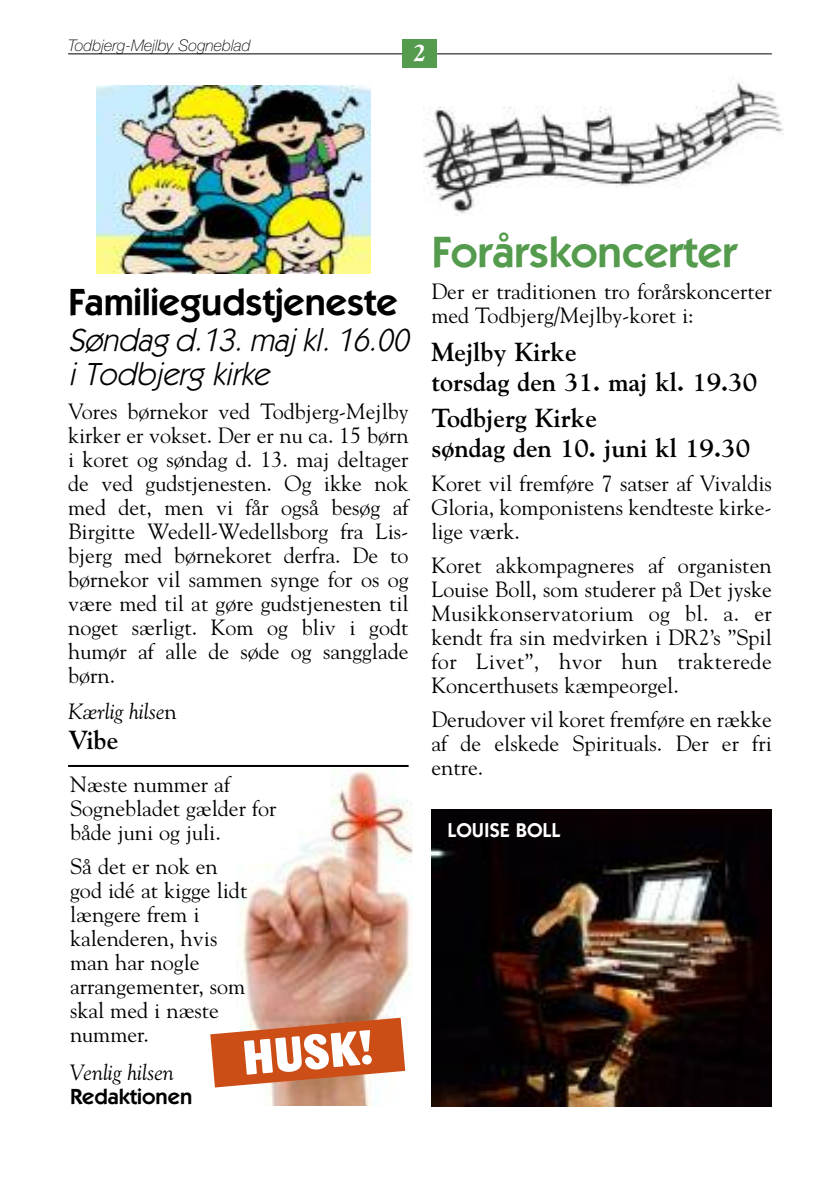
<style>
.page{position:relative;width:840px;height:1191px;background:#fff}
.page>*{position:absolute;margin:0;border:0;box-sizing:border-box;transform-origin:0 0}
.t1{font:800 48px "Barmeno";color:#fff}
.t2{font:600 44px "Itc Kabel";color:#549b4d}
.t3{font:600 38px "Itc Kabel";color:#000}
.t4{font:italic 32px/34px "Itc Kabel";color:#000}
.t5{font:700 26px/30px "Goudy";color:#000}
.t6{font:800 24px "Goudy";color:#fff}
.t7{font:22px/24px "Goudy";color:#000;text-align:justify}
.t8{font:italic 22px "Goudy";color:#000}
.t9{font:600 22px "Itc Kabel";color:#000}
.t10{font:600 20px "Itc Kabel";color:#fff}
.t11{font:italic 100 16px "Helvetica Neue";color:#000}
.s1{font-style:normal}
</style>
<div class="page">
<hr style="left:68px;top:54px;width:703px;height:1px;background:#000">
<div style="left:403px;top:40px;width:34px;height:28px;background:#549b4d"></div>
<img style="left:423px;top:82px;width:360px;height:133px">
<img style="left:431px;top:809px;width:340px;height:297px">
<img style="left:236px;top:769px;width:176px;height:337px">
<svg style="left:210px;top:1017px;width:195px;height:70px;background:#d16b40"></svg>
<hr style="left:68px;top:765px;width:340px;height:2px;background:#000">
<img style="left:97px;top:85px;width:273px;height:188px">
<p class="t11" style="left:68px;top:40px;width:184px">Todbjerg-Mejlby Sogneblad</p>
<p class="t6" style="left:413px;top:43px;width:15px">2</p>
<h2 class="t2" style="left:431px;top:237px;width:307px">Forårskoncerter</h2>
<h3 class="t3" style="left:68px;top:289px;width:331px">Familiegudstjeneste</h3>
<h3 class="t4" style="left:68px;top:325px;width:348px">Søndag d.13. maj kl. 16.00 i Todbjerg kirke</h3>
<p class="t7" style="left:68px;top:399px;width:342px">Vores børnekor ved Todbjerg-Mejlby kirker er vokset. Der er nu ca. 15 børn i koret og søndag d. 13. maj deltager de ved gudstjenesten. Og ikke nok med det, men vi får også besøg af Birgitte Wedell-Wedellsborg fra Lis&shy;bjerg med børnekoret derfra. De to børnekor vil sammen synge for os og være med til at gøre gudstjenesten til noget særligt. Kom og bliv i godt humør af alle de søde og sangglade børn.</p>
<p class="t8" style="left:68px;top:698px;width:110px">Kærlig hilse<span class="s1">n</span></p>
<p class="t5" style="left:68px;top:725px;width:52px">Vibe</p>
<p class="t7" style="left:70px;top:772px;width:208px;text-align:left">Næste nummer af<br>Sognebladet gælder for både juni og juli.</p>
<p class="t7" style="left:70px;top:854px;width:179px;text-align:left">Så det er nok en god idé at kigge lidt længere frem i kalenderen, hvis man har nogle arrangementer, som skal med i næste nummer.</p>
<p class="t8" style="left:70px;top:1059px;width:105px">Venlig hilsen</p>
<p class="t9" style="left:70px;top:1089px;width:124px">Redaktionen</p>
<h1 class="t1" style="left:241px;top:1038px;width:131px;rotate:-5deg">HUSK!</h1>
<p class="t7" style="left:431px;top:279px;width:342px">Der er traditionen tro forårskoncerter med Todbjerg/Mejlby-koret i:</p>
<p class="t5" style="left:431px;top:337px;width:327px">Mejlby Kirke<br>torsdag den 31. maj kl. 19.30</p>
<p class="t5" style="left:431px;top:403px;width:320px">Todbjerg Kirke<br>søndag den 10. juni kl 19.30</p>
<p class="t7" style="left:431px;top:471px;width:342px">Koret vil fremføre 7 satser af Vivaldis Gloria, komponistens kendteste kirke&shy;lige værk.</p>
<p class="t7" style="left:431px;top:553px;width:342px">Koret akkompagneres af organisten Louise Boll, som studerer på Det jyske Musikkonservatorium og bl. a. er kendt fra sin medvirken i DR2’s ”Spil for Livet”, hvor hun trakterede Koncerthusets kæmpeorgel.</p>
<p class="t7" style="left:431px;top:707px;width:342px">Derudover vil koret fremføre en række af de elskede Spirituals. Der er fri entre.</p>
<p class="t10" style="left:447px;top:823px;width:114px">LOUISE BOLL</p>
</div>
